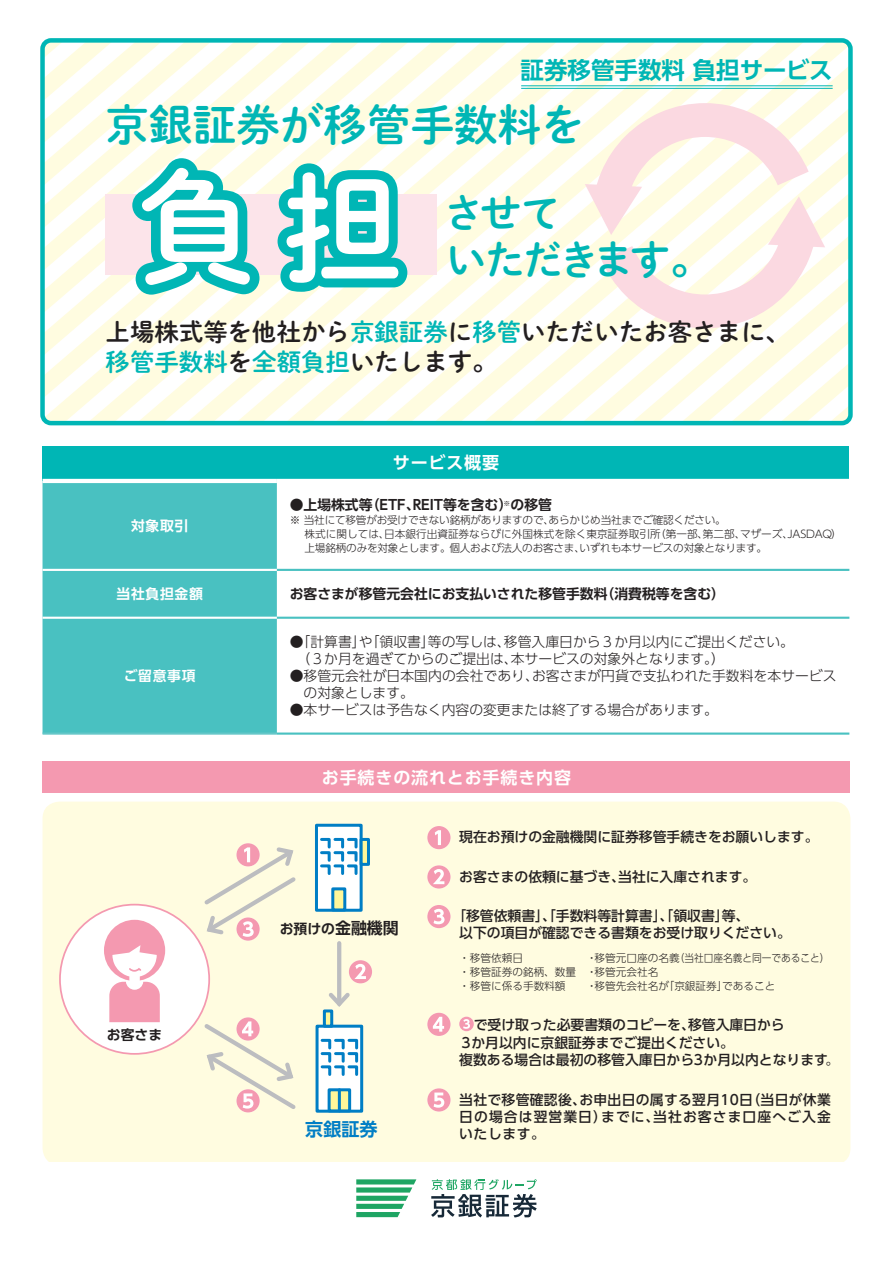
<style>
.page{position:relative;width:893px;height:1263px;background:#fff}
.page>*{position:absolute;margin:0;border:0;box-sizing:border-box;transform-origin:0 0}
.t1{font:43.65px "Shuei M Go Std B";color:#00b6b5}
.t2{font:40.35px/46.8px "Shuei M Go Std B";letter-spacing:-.09em;color:#00b6b5}
.t3{font:24.45px/29.7px "Shuei M Go Std B";color:#231f20}
.t4{font:700 23.55px "UD Shin Go Pro De";color:#00b6b5}
.t5{font:700 18px "UD Shin Go Pro De";color:#007ec5}
.t6{font:700 16.95px "UD Shin Go Pro De";letter-spacing:.05em;color:#fff}
.t7{font:500 13.8px/17px "UD Shin Go Pro";color:#231f20}
.t8{font:300 13.8px/17px "UD Shin Go Pro";color:#231f20}
.t9{font:700 13.8px "UD Shin Go Pro De";color:#231f20}
.t10{font:700 13.8px "UD Shin Go Pro De";letter-spacing:.05em;color:#fff}
.t11{font:300 10.65px/13.8px "UD Shin Go Pro";letter-spacing:-.02em;color:#231f20}
.t12{font:300 10.65px/13.8px "UD Shin Go Pro";color:#231f20}
.s1{color:#00b6b5}
.s2{font-size:15.9px}
.s3{font-weight:300}
</style>
<div class="page">
<div style="left:43px;top:801px;width:807px;height:364px;background:#fffce0;border-radius:17px"></div>
<div style="left:43px;top:447px;width:806px;height:34px;background:#00b6b5"></div>
<div style="left:43px;top:483px;width:234px;height:249px;background:#49c1c1"></div>
<svg style="left:277px;top:568px;width:572px;height:49px"></svg>
<hr style="left:43px;top:479px;width:234px;height:4px;background:#fff">
<hr style="left:277px;top:479px;width:572px;height:4px;background:#fff">
<hr style="left:43px;top:569px;width:234px;height:2px;background:#fff">
<hr style="left:43px;top:617px;width:234px;height:2px;background:#fff">
<hr style="left:43px;top:732px;width:234px;height:3px;background:#65c7c8">
<hr style="left:277px;top:569px;width:572px;height:2px;background:#49c1c1">
<hr style="left:277px;top:617px;width:572px;height:2px;background:#49c1c1">
<hr style="left:277px;top:732px;width:572px;height:3px;background:#49c1c1">
<svg style="left:427px;top:826px;width:24px;height:23px"></svg>
<svg style="left:427px;top:865px;width:24px;height:23px"></svg>
<svg style="left:427px;top:905px;width:24px;height:23px"></svg>
<svg style="left:427px;top:1013px;width:24px;height:23px"></svg>
<svg style="left:459px;top:1017px;width:15px;height:14px"></svg>
<svg style="left:427px;top:1088px;width:24px;height:23px"></svg>
<div style="left:43px;top:761px;width:807px;height:32px;background:#f499b0"></div>
<svg style="left:45px;top:43px;width:25px;height:377px"></svg>
<svg style="left:70px;top:43px;width:25px;height:377px"></svg>
<svg style="left:95px;top:43px;width:24px;height:377px"></svg>
<svg style="left:119px;top:43px;width:729px;height:377px"></svg>
<svg style="left:144px;top:44px;width:704px;height:376px"></svg>
<svg style="left:169px;top:65px;width:679px;height:355px"></svg>
<svg style="left:194px;top:86px;width:654px;height:334px"></svg>
<svg style="left:218px;top:107px;width:630px;height:313px"></svg>
<svg style="left:243px;top:128px;width:605px;height:292px"></svg>
<svg style="left:268px;top:150px;width:580px;height:270px"></svg>
<svg style="left:292px;top:171px;width:556px;height:249px"></svg>
<svg style="left:317px;top:192px;width:531px;height:228px"></svg>
<div style="left:40px;top:38px;width:813px;height:387px;border:4px solid #00b6b5;border-radius:9px"></div>
<svg style="left:571px;top:81px;width:268px;height:270px"></svg>
<div style="left:106px;top:194px;width:331px;height:80px;background:#fce4ea"></div>
<svg style="left:132px;top:158px;width:127px;height:137px"></svg>
<svg style="left:278px;top:163px;width:129px;height:129px"></svg>
<hr style="left:521px;top:85px;width:312px;height:1px;background:#00b6b5">
<hr style="left:521px;top:88px;width:312px;height:1px;background:#00b6b5">
<svg style="left:315px;top:823px;width:55px;height:89px;background:#b0d6e4"></svg>
<hr style="left:337px;top:943px;width:4px;height:61px;background:#bcbdc0">
<svg style="left:315px;top:989px;width:49px;height:124px"></svg>
<div style="left:60px;top:905px;width:149px;height:149px;background:#fff;border-radius:50%"></div>
<div style="left:104px;top:920px;width:61px;height:61px;background:#f499b0;border-radius:50%"></div>
<svg style="left:109px;top:945px;width:51px;height:77px"></svg>
<svg style="left:349px;top:960px;width:23px;height:23px"></svg>
<svg style="left:204px;top:1017px;width:92px;height:96px"></svg>
<svg style="left:204px;top:843px;width:92px;height:98px"></svg>
<div style="left:0;top:1162px;width:893px;height:72px;background:#fff"></div>
<svg style="left:356px;top:1179px;width:60px;height:38px"></svg>
<svg style="left:431px;top:1179px;width:106px;height:38px"></svg>
<h3 class="t4" style="left:520px;top:51px;width:314px">証券移管手数料 負担サービス</h3>
<h1 class="t1" style="left:106px;top:92px;width:481px">京銀証券が移管手数料を</h1>
<h2 class="t2" style="left:444px;top:188px;width:269px">させて<br>いただきます。</h2>
<h3 class="t3" style="left:106px;top:316px;width:686px">上場株式等を他社から<span class="s1">京銀証券</span>に<span class="s1">移管</span>いただいたお客さまに、<span class="s1">移管手数料</span>を<span class="s1">全額負担</span>いたします。</h3>
<p class="t10" style="left:131px;top:514px;width:59px">対象取引</p>
<p class="t6" style="left:393px;top:449px;width:108px">サービス概要</p>
<p class="t9" style="left:290px;top:494px;width:264px">●上場株式等（ETF、REIT等を含む）<sup>※</sup>の移管</p>
<p class="t11" style="left:305px;top:513px;width:539px;text-indent:-15px">※ 当社にて移管がお受けできない銘柄がありますので、あらかじめ当社までご確認ください。<br>株式に関しては、日本銀行出資証券ならびに外国株式を除く東京証券取引所（第一部、第二部、マザーズ、JASDAQ）上場銘柄のみを対象とします。個人および法人のお客さま、いずれも本サービスの対象となります。</p>
<p class="t10" style="left:117px;top:583px;width:88px">当社負担金額</p>
<p class="t9" style="left:290px;top:583px;width:437px">お客さまが移管元会社にお支払いされた移管手数料（消費税等を含む）</p>
<p class="t10" style="left:124px;top:664px;width:73px">ご留意事項</p>
<p class="t9" style="left:107px;top:1023px;width:57px">お客さま</p>
<p class="t8" style="left:290px;top:633px;width:506px">●「計算書」や「領収書」等の写しは、移管入庫日から３か月以内にご提出ください。　（３か月を過ぎてからのご提出は、本サービスの対象外となります。）</p>
<p class="t8" style="left:303px;top:667px;width:535px;text-indent:-14px">●移管元会社が日本国内の会社であり、お客さまが円貨で支払われた手数料を本サービスの対象とします。</p>
<p class="t8" style="left:290px;top:701px;width:430px">●本サービスは予告なく内容の変更または終了する場合があります。</p>
<p class="t6" style="left:322px;top:763px;width:251px">お手続きの流れとお手続き内容</p>
<p class="t9" style="left:280px;top:917px;width:121px">お預けの<span class="s2">金融機関</span></p>
<h3 class="t5" style="left:305px;top:1115px;width:74px">京銀証券</h3>
<p class="t7" style="left:459px;top:828px;width:361px">現在お預けの金融機関に証券移管手続きをお願いします。</p>
<p class="t7" style="left:459px;top:867px;width:299px">お客さまの依頼に基づき、当社に入庫されます。</p>
<p class="t7" style="left:459px;top:907px;width:333px;text-indent:-7px">「移管依頼書」、「手数料等計算書」、「領収書」等、<br>以下の項目が確認できる書類をお受け取りください。</p>
<p class="t12" style="left:459px;top:951px;width:118px">・移管依頼日<br>・移管証券の銘柄、数量・移管に係る手数料額</p>
<p class="t12" style="left:587px;top:951px;width:244px">・移管元口座の名義（当社口座名義と同一であること）・移管元会社名<br>・移管先会社名が「京銀証券」であること</p>
<p class="t7" style="left:459px;top:1015px;width:327px;line-height:18.6px;text-indent:15px">で受け取った必要書類のコピーを、移管入庫日から<br>３か月以内に京銀証券までご提出ください。</p>
<p class="t7" style="left:459px;top:1051px;width:382px">複数ある場合は最初の移管入庫日から３か月以内となります<span class="s3">。</span></p>
<p class="t7" style="left:459px;top:1090px;width:373px;text-align:justify">当社で移管確認後、お申出日の属する翌月10日（当日が休業日の場合は翌営業日）までに、当社お客さま口座へご入金いたします。</p>
</div>
